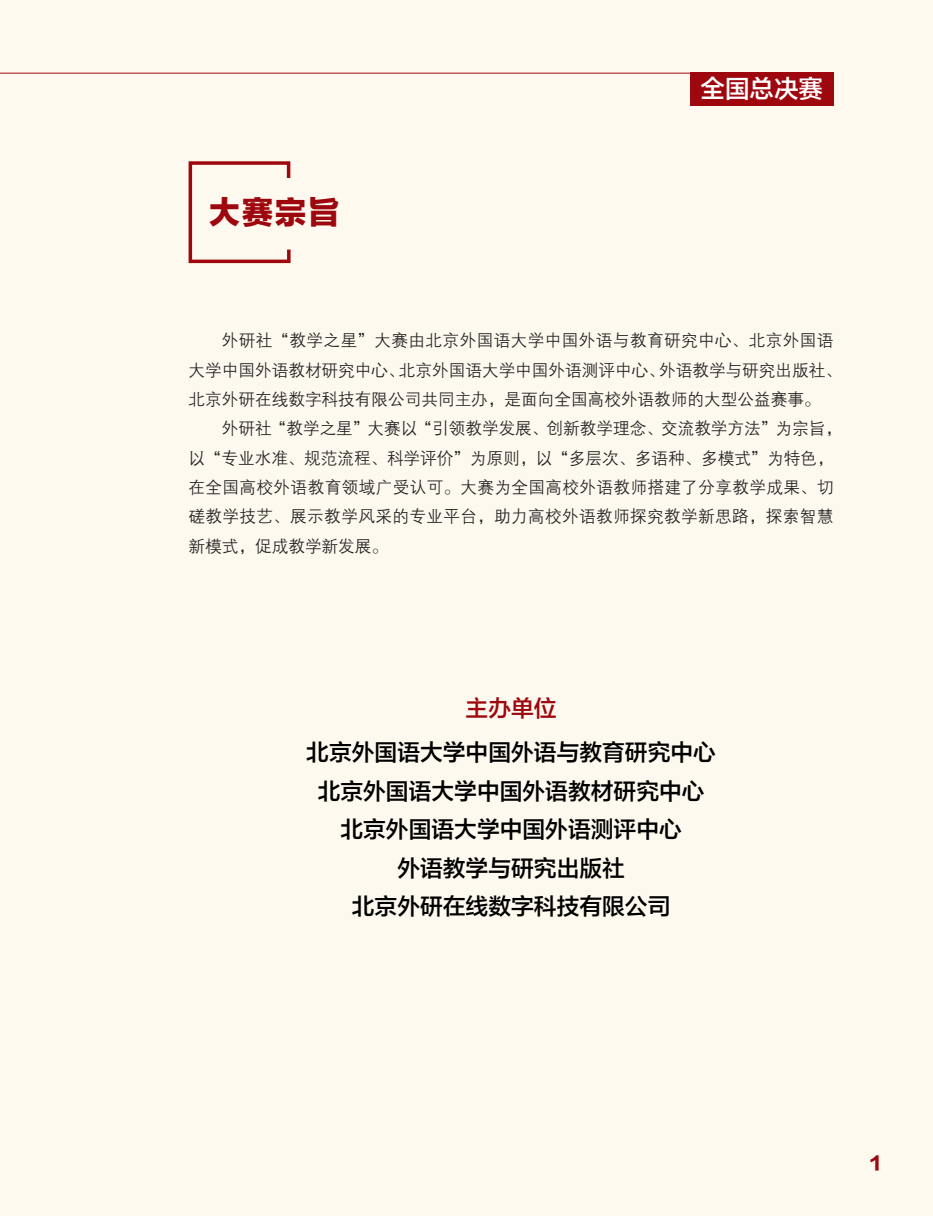
<style>
.page{position:relative;width:933px;height:1216px;background:#fff}
.page>*{position:absolute;margin:0;border:0;box-sizing:border-box;transform-origin:0 0}
.t1{font:31.5px "FZLTTHK GBK1 0";color:#9d070d}
.t2{font:24.5px "FZLTZHK GBK1 0";color:#fff}
.t3{font:22.75px/38.5px "FZLTZHK GBK1 0";color:#000;text-align:center}
.t4{font:22.75px "FZLTZHK GBK1 0";color:#9d070d}
.t5{font:17.5px "FZLTTHK GBK1 0";color:#9d070d}
.t6{font:16.62px/29.4px "FZZDXK GBK1 0";letter-spacing:.02em;color:#231f20}
.t7{font:16.62px/29.2px "FZZDXK GBK1 0";color:#231f20}
</style>
<div class="page">
<div style="left:0;top:0;width:933px;height:1215px;background:#fef9ef"></div>
<hr style="left:0;top:73px;width:833px;height:1px;background:#9d070d">
<div style="left:690px;top:73px;width:143px;height:33px;background:#9d070d"></div>
<svg style="left:188px;top:161px;width:103px;height:103px"></svg>
<h1 class="t1" style="left:209px;top:195px;width:132px">大赛宗旨</h1>
<h2 class="t2" style="left:700px;top:75px;width:124px">全国总决赛</h2>
<p class="t7" style="left:189px;top:326px;width:655px;text-indent:33px">外研社“教学之星”大赛由北京外国语大学中国外语与教育研究中心、北京外国语大学中国外语教材研究中心、北京外国语大学中国外语测评中心、外语教学与研究出版社、北京外研在线数字科技有限公司共同主办，是面向全国高校外语教师的大型公益赛事。</p>
<p class="t6" style="left:189px;top:414px;width:655px;text-indent:33px">外研社“教学之星”大赛以“引领教学发展、创新教学理念、交流教学方法”为宗旨，以“专业水准、规范流程、科学评价”为原则，以“多层次、多语种、多模式”为特色，在全国高校外语教育领域广受认可。大赛为全国高校外语教师搭建了分享教学成果、切磋教学技艺、展示教学风采的专业平台，助力高校外语教师探究教学新思路，探索智慧新模式，促成教学新发展。</p>
<h3 class="t4" style="left:465px;top:695px;width:92px">主办单位</h3>
<h3 class="t3" style="left:306px;top:733px;width:411px">北京外国语大学中国外语与教育研究中心北京外国语大学中国外语教材研究中心北京外国语大学中国外语测评中心<br>外语教学与研究出版社<br>北京外研在线数字科技有限公司</h3>
<p class="t5" style="left:870px;top:1152px;width:12px">1</p>
</div>
